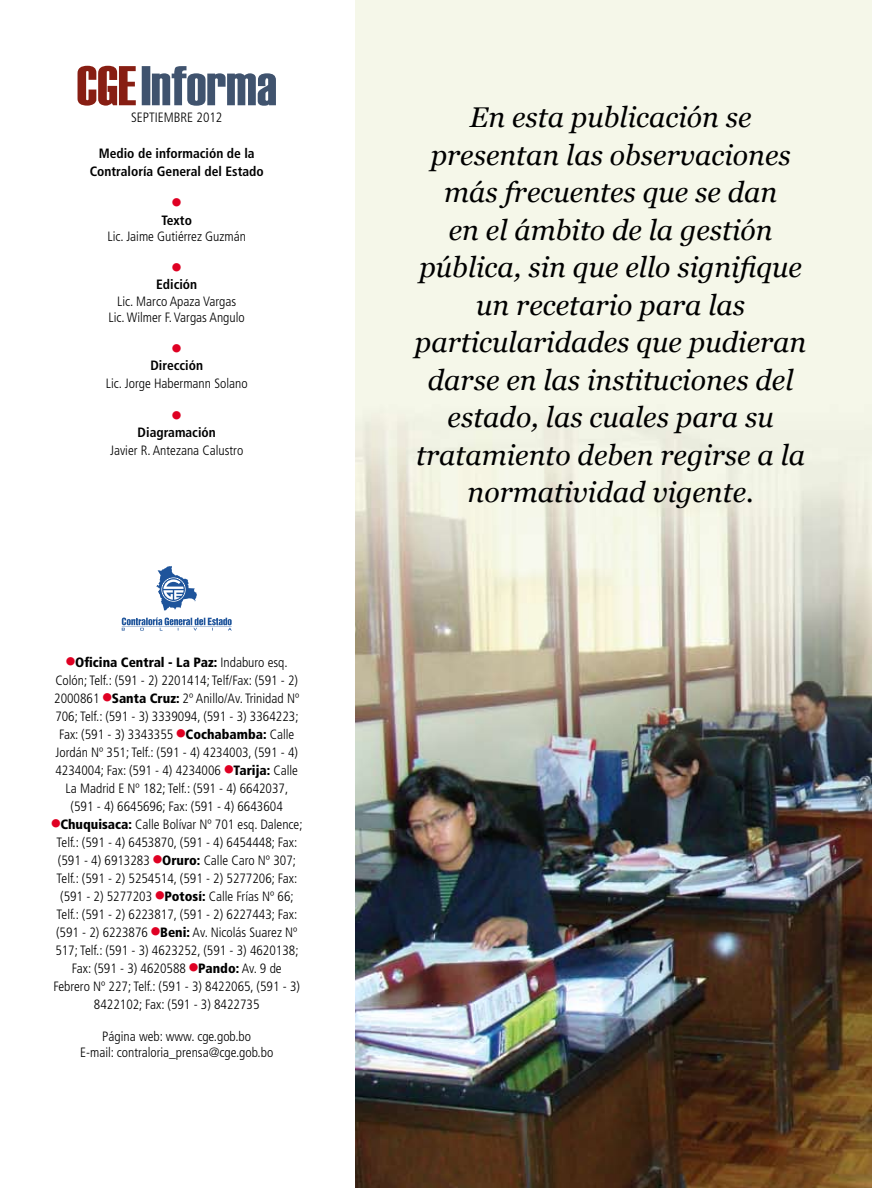
<style>
.page{position:relative;width:872px;height:1188px;background:#fff}
.page>*{position:absolute;margin:0;border:0;box-sizing:border-box;transform-origin:0 0}
.t1{font:italic 28.5px/37.5px "Georgia";color:#000;text-align:center}
.t2{font:300 condensed 13.5px/18px "Frutiger";color:#000;text-align:center}
.t3{font:700 condensed 13.5px/18px "Frutiger";color:#000;text-align:center}
.t4{font:9px "Zapf Dingbats IT Cby BT";color:#df0023}
.s1{font-weight:900}
</style>
<div class="page">
<img style="left:356px;top:0;width:516px;height:1188px">
<svg style="left:142px;top:66px;width:134px;height:40px"></svg>
<svg style="left:77px;top:66px;width:59px;height:40px"></svg>
<svg style="left:156px;top:566px;width:41px;height:44px"></svg>
<svg style="left:122px;top:617px;width:110px;height:14px"></svg>
<p class="t2" style="left:131px;top:108px;width:93px">SEPTIEMBRE 2012</p>
<p class="t3" style="left:90px;top:144px;width:176px">Medio de información de la<br>Contraloría General del Estado</p>
<p class="t4" style="left:172px;top:198px;width:10px">●</p>
<p class="t3" style="left:161px;top:211px;width:32px">Texto</p>
<p class="t2" style="left:107px;top:227px;width:140px">Lic. Jaime Gutiérrez Guzmán</p>
<p class="t4" style="left:172px;top:263px;width:10px">●</p>
<p class="t3" style="left:156px;top:276px;width:43px">Edición</p>
<p class="t2" style="left:109px;top:293px;width:138px;line-height:16.2px">Lic. Marco Apaza Vargas<br>Lic. Wilmer F. Vargas Angulo</p>
<p class="t4" style="left:172px;top:344px;width:10px">●</p>
<p class="t3" style="left:150px;top:357px;width:54px">Dirección</p>
<p class="t2" style="left:106px;top:375px;width:143px">Lic. Jorge Habermann Solano</p>
<p class="t4" style="left:172px;top:410px;width:10px">●</p>
<p class="t3" style="left:138px;top:423px;width:80px">Diagramación</p>
<p class="t2" style="left:110px;top:441px;width:135px">Javier R. Antezana Calustro</p>
<p class="t2" style="left:54px;top:653px;width:246px"><sup>●</sup><span class="s1">Oficina Central - La Paz:</span> Indaburo esq.<br>Colón; Telf.: (591 - 2) 2201414; Telf/Fax: (591 - 2)<br>2000861 <sup>●</sup><span class="s1">Santa Cruz:</span> 2º Anillo/Av. Trinidad Nº 706; Telf.: (591 - 3) 3339094, (591 - 3) 3364223; Fax: (591 - 3) 3343355 <sup>●</sup><span class="s1">Cochabamba:</span> Calle Jordán Nº 351; Telf.: (591 - 4) 4234003, (591 - 4)<br>4234004; Fax: (591 - 4) 4234006 <sup>●</sup><span class="s1">Tarija:</span> Calle La Madrid E Nº 182; Telf.: (591 - 4) 6642037, (591 - 4) 6645696; Fax: (591 - 4) 6643604</p>
<p class="t2" style="left:51px;top:815px;width:253px"><sup>●</sup><span class="s1">Chuquisaca:</span> Calle Bolívar Nº 701 esq. Dalence; Telf.: (591 - 4) 6453870, (591 - 4) 6454448; Fax: (591 - 4) 6913283 <sup>●</sup><span class="s1">Oruro:</span> Calle Caro Nº 307; Telf.: (591 - 2) 5254514, (591 - 2) 5277206; Fax: (591 - 2) 5277203 <sup>●</sup><span class="s1">Potosí:</span> Calle Frías Nº 66; Telf.: (591 - 2) 6223817, (591 - 2) 6227443; Fax: (591 - 2) 6223876 <sup>●</sup><span class="s1">Beni:</span> Av. Nicolás Suarez Nº 517; Telf.: (591 - 3) 4623252, (591 - 3) 4620138; Fax: (591 - 3) 4620588 <sup>●</sup><span class="s1">Pando:</span> Av. 9 de<br>Febrero Nº 227; Telf.: (591 - 3) 8422065, (591 - 3)<br>8422102; Fax: (591 - 3) 8422735</p>
<p class="t2" style="left:80px;top:1028px;width:195px;line-height:16.2px">Página web: www. cge.gob.bo<br>E-mail: contraloria_prensa@cge.gob.bo</p>
<p class="t1" style="left:415px;top:99px;width:393px">En esta publicación se presentan las observaciones más frecuentes que se dan<br>en el ámbito de la gestión pública, sin que ello signifique un recetario para las particularidades que pudieran darse en las instituciones del estado, las cuales para su tratamiento deben regirse a la normatividad vigente.</p>
</div>
